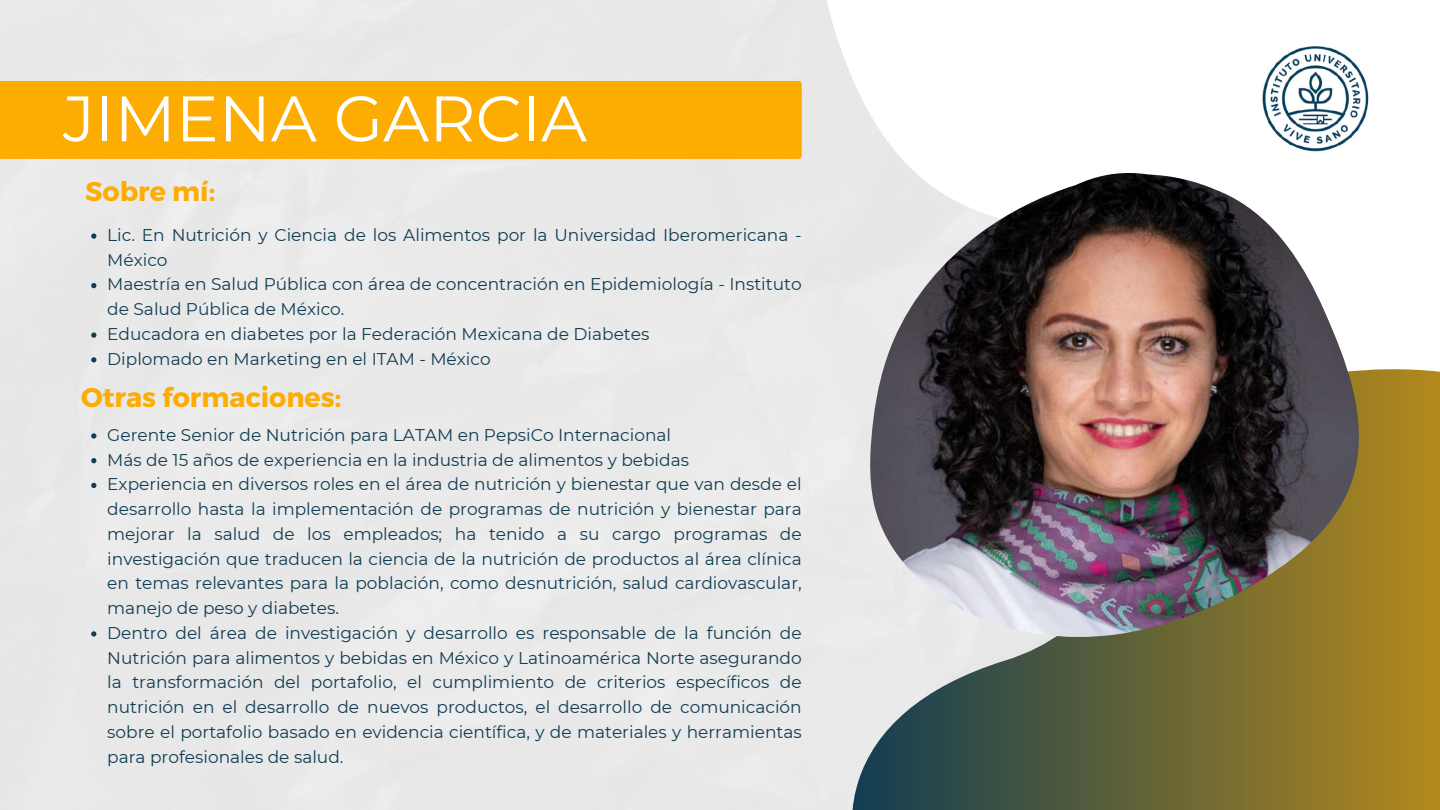
<style>
.page{position:relative;width:1440px;height:810px;background:#fff}
.page>*{position:absolute;margin:0;border:0;box-sizing:border-box;transform-origin:0 0}
.t1{font:64.1px "Montserrat";color:#fffffe}
.t2{font:700 27px "Montserrat";color:#fdac01}
.t3{font:17px/24.8px "Montserrat";color:#123d54}
</style>
<div class="page">
<svg style="left:737px;top:0;width:179px;height:557px;background:#ececec"></svg>
<div style="left:0;top:81px;width:802px;height:78px;background:#fdac01"></div>
<svg style="left:852px;top:367px;width:588px;height:443px;background:#847c47"></svg>
<img style="left:870px;top:173px;width:489px;height:464px">
<svg style="left:91px;top:233px;width:5px;height:6px"></svg>
<svg style="left:91px;top:283px;width:5px;height:5px"></svg>
<svg style="left:91px;top:332px;width:5px;height:6px"></svg>
<svg style="left:91px;top:357px;width:5px;height:5px"></svg>
<svg style="left:91px;top:433px;width:5px;height:6px"></svg>
<svg style="left:91px;top:458px;width:5px;height:5px"></svg>
<svg style="left:91px;top:483px;width:5px;height:5px"></svg>
<svg style="left:91px;top:631px;width:5px;height:6px"></svg>
<img style="left:1260px;top:46px;width:109px;height:107px">
<h1 class="t1" style="left:63px;top:79px;width:526px">JIMENA GARCIA</h1>
<h2 class="t2" style="left:85px;top:174px;width:132px">Sobre mí:</h2>
<p class="t3" style="left:107px;top:222px;width:696px">Lic. En Nutrición y Ciencia de los Alimentos por la Universidad Iberomericana - México<br>Maestría en Salud Pública con área de concentración en Epidemiología - Instituto de Salud Pública de México.<br>Educadora en diabetes por la Federación Mexicana de Diabetes<br>Diplomado en Marketing en el ITAM - México</p>
<h2 class="t2" style="left:81px;top:380px;width:262px">Otras formaciones:</h2>
<p class="t3" style="left:107px;top:422px;width:696px">Gerente Senior de Nutrición para LATAM en PepsiCo Internacional<br>Más de 15 años de experiencia en la industria de alimentos y bebidas<br>Experiencia en diversos roles en el área de nutrición y bienestar que van desde el desarrollo hasta la implementación de programas de nutrición y bienestar para mejorar la salud de los empleados; ha tenido a su cargo programas de investigación que traducen la ciencia de la nutrición de productos al área clínica en temas relevantes para la población, como desnutrición, salud cardiovascular, manejo de peso y diabetes.<br>Dentro del área de investigación y desarrollo es responsable de la función de Nutrición para alimentos y bebidas en México y Latinoamérica Norte asegurando la transformación del portafolio, el cumplimiento de criterios específicos de nutrición en el desarrollo de nuevos productos, el desarrollo de comunicación sobre el portafolio basado en evidencia científica, y de materiales y herramientas para profesionales de salud.</p>
</div>
